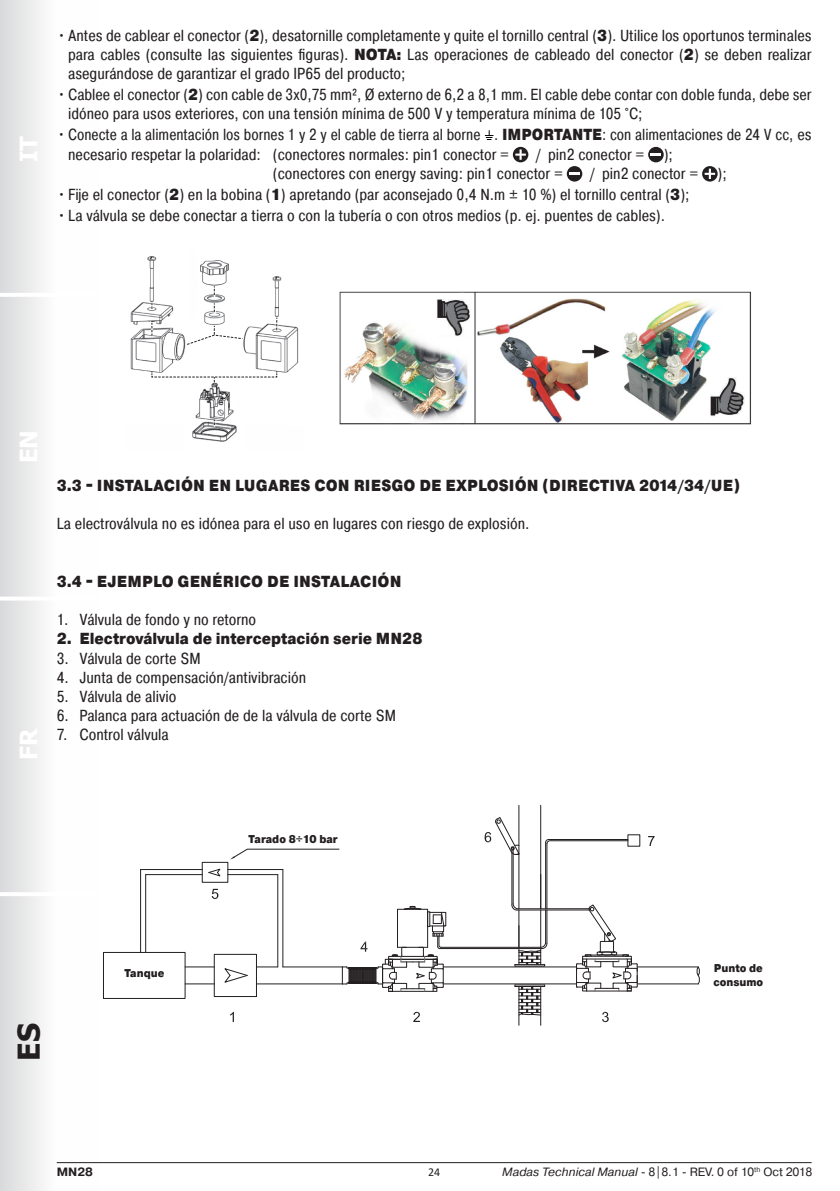
<style>
.page{position:relative;width:840px;height:1191px;background:#fff}
.page>*{position:absolute;margin:0;border:0;box-sizing:border-box;transform-origin:0 0}
.t1{font:700 30px "Tahoma";color:#231f20}
.t2{font:700 24px "Tahoma";color:#fff}
.t3{font:16px/19.2px "Pragmatica Cond";color:#231f20}
.t4{font:16px/19.2px "Pragmatica Cond";color:#231f20;scale:.96 1}
.t5{font:900 16px "Pragmatica Cond";letter-spacing:.01em;color:#231f20}
.t6{font:12px "Pragmatica";color:#231f20}
.t7{font:700 12px "Pragmatica";color:#231f20}
.t8{font:12px "Calibri";color:#231f20}
.t9{font:900 11.4px "Pragmatica Cond";color:#231f20}
.s1{font-weight:900}
.s2{font-style:italic}
</style>
<div class="page">
<div style="left:0;top:0;width:99px;height:1191px;background:linear-gradient(to right,#dfe0e1,#fff)"></div>
<hr style="left:0;top:892px;width:96px;height:4px;background:#fff">
<hr style="left:0;top:596px;width:99px;height:4px;background:#fff">
<hr style="left:0;top:293px;width:99px;height:4px;background:#fff">
<hr style="left:57px;top:1162px;width:754px;height:1px;background:#231f20">
<hr style="left:636px;top:966px;width:61px;height:1px;background:#231f20">
<hr style="left:636px;top:983px;width:61px;height:1px;background:#231f20">
<svg style="left:696px;top:966px;width:3px;height:19px"></svg>
<svg style="left:575px;top:904px;width:63px;height:87px"></svg>
<hr style="left:283px;top:966px;width:59px;height:1px;background:#231f20">
<hr style="left:256px;top:983px;width:86px;height:1px;background:#231f20">
<svg style="left:413px;top:1011px;width:7px;height:11px"></svg>
<svg style="left:602px;top:1011px;width:6px;height:11px"></svg>
<hr style="left:443px;top:966px;width:133px;height:1px;background:#231f20">
<hr style="left:443px;top:983px;width:133px;height:1px;background:#231f20">
<hr style="left:518px;top:805px;width:1px;height:103px;background:#231f20">
<hr style="left:540px;top:805px;width:1px;height:103px;background:#231f20">
<hr style="left:518px;top:986px;width:1px;height:39px;background:#231f20">
<hr style="left:540px;top:986px;width:1px;height:39px;background:#231f20">
<hr style="left:518px;top:908px;width:72px;height:1px;background:#231f20">
<hr style="left:516px;top:909px;width:74px;height:1px;background:#231f20">
<hr style="left:512px;top:849px;width:1px;height:54px;background:#231f20">
<hr style="left:511px;top:849px;width:1px;height:56px;background:#231f20">
<svg style="left:511px;top:903px;width:7px;height:8px"></svg>
<hr style="left:439px;top:948px;width:102px;height:1px;background:#231f20">
<hr style="left:546px;top:910px;width:1px;height:33px;background:#231f20">
<hr style="left:441px;top:947px;width:99px;height:1px;background:#231f20">
<hr style="left:545px;top:910px;width:1px;height:32px;background:#231f20">
<hr style="left:518px;top:910px;width:1px;height:37px;background:#231f20">
<svg style="left:211px;top:888px;width:8px;height:11px"></svg>
<hr style="left:540px;top:910px;width:1px;height:37px;background:#231f20">
<svg style="left:545px;top:839px;width:82px;height:5px"></svg>
<svg style="left:484px;top:816px;width:35px;height:39px"></svg>
<hr style="left:545px;top:842px;width:1px;height:66px;background:#231f20">
<hr style="left:546px;top:843px;width:1px;height:65px;background:#231f20">
<svg style="left:514px;top:925px;width:33px;height:41px"></svg>
<svg style="left:514px;top:984px;width:31px;height:32px"></svg>
<div style="left:103px;top:952px;width:82px;height:46px;border:1px solid #231f20"></div>
<div style="left:214px;top:954px;width:43px;height:43px;border:1px solid #231f20"></div>
<svg style="left:224px;top:968px;width:24px;height:15px"></svg>
<svg style="left:185px;top:966px;width:29px;height:1px"></svg>
<svg style="left:185px;top:983px;width:29px;height:1px"></svg>
<hr style="left:277px;top:874px;width:1px;height:93px;background:#231f20">
<hr style="left:282px;top:869px;width:1px;height:98px;background:#231f20">
<hr style="left:140px;top:869px;width:62px;height:1px;background:#231f20">
<hr style="left:146px;top:874px;width:56px;height:1px;background:#231f20">
<div style="left:202px;top:862px;width:26px;height:20px;border:1px solid #231f20"></div>
<svg style="left:208px;top:868px;width:13px;height:9px"></svg>
<hr style="left:140px;top:869px;width:1px;height:83px;background:#231f20">
<hr style="left:145px;top:874px;width:1px;height:78px;background:#231f20">
<hr style="left:228px;top:874px;width:49px;height:1px;background:#231f20">
<hr style="left:228px;top:869px;width:55px;height:1px;background:#231f20">
<svg style="left:256px;top:966px;width:21px;height:1px"></svg>
<svg style="left:230px;top:1011px;width:4px;height:11px"></svg>
<svg style="left:231px;top:848px;width:108px;height:11px"></svg>
<svg style="left:342px;top:905px;width:104px;height:87px"></svg>
<svg style="left:648px;top:836px;width:6px;height:10px"></svg>
<svg style="left:485px;top:131px;width:8px;height:9px"></svg>
<svg style="left:512px;top:147px;width:16px;height:15px"></svg>
<svg style="left:515px;top:149px;width:10px;height:11px"></svg>
<svg style="left:647px;top:147px;width:16px;height:15px"></svg>
<svg style="left:650px;top:153px;width:10px;height:3px"></svg>
<svg style="left:566px;top:166px;width:16px;height:16px"></svg>
<svg style="left:569px;top:173px;width:10px;height:2px"></svg>
<svg style="left:701px;top:166px;width:16px;height:16px"></svg>
<svg style="left:704px;top:169px;width:10px;height:10px"></svg>
<img style="left:339px;top:291px;width:412px;height:133px">
<img style="left:710px;top:375px;width:33px;height:41px">
<img style="left:436px;top:299px;width:34px;height:38px">
<img style="left:130px;top:256px;width:169px;height:186px">
<svg style="left:151px;top:371px;width:126px;height:11px"></svg>
<svg style="left:186px;top:326px;width:57px;height:19px"></svg>
<svg style="left:276px;top:318px;width:1px;height:12px"></svg>
<svg style="left:151px;top:323px;width:1px;height:13px"></svg>
<h2 class="t2" style="left:12px;top:162px;width:28px;rotate:-90deg">IT</h2>
<p class="t3" style="left:68px;top:26px;width:744px;text-align:justify;text-indent:-11px">•Antes de cablear el conector (<span class="s1">2</span>), desatornille completamente y quite el tornillo central (<span class="s1">3</span>). Utilice los oportunos terminales para cables (consulte las siguientes figuras). <span class="s1">NOTA:</span> Las operaciones de cableado del conector (<span class="s1">2</span>) se deben realizar asegurándose de garantizar el grado IP65 del producto;</p>
<p class="t3" style="left:68px;top:85px;width:744px;text-indent:-11px">•Cablee el conector (<span class="s1">2</span>) con cable de 3x0,75 mm², Ø externo de 6,2 a 8,1 mm. El cable debe contar con doble funda, debe ser idóneo para usos exteriores, con una tensión mínima de 500 V y temperatura mínima de 105 °C;</p>
<p class="t4" style="left:68px;top:125px;width:775px;text-indent:-11px">•Conecte a la alimentación los bornes 1 y 2 y el cable de tierra al borne . <span class="s1">IMPORTANTE</span>: con alimentaciones de 24 V cc, es necesario respetar la polaridad: (conectores normales: pin1 conector =</p>
<p class="t3" style="left:273px;top:144px;width:401px;text-indent:263px">/ pin2 conector = ); (conectores con energy saving: pin1 conector =</p>
<p class="t3" style="left:589px;top:164px;width:138px">/ pin2 conector = );</p>
<p class="t3" style="left:57px;top:184px;width:634px">•Fije el conector (<span class="s1">2</span>) en la bobina (<span class="s1">1</span>) apretando (par aconsejado 0,4 N.m ± 10 %) el tornillo central (<span class="s1">3</span>);</p>
<p class="t3" style="left:57px;top:205px;width:609px">•La válvula se debe conectar a tierra o con la tubería o con otros medios (p. ej. puentes de cables).</p>
<h2 class="t2" style="left:12px;top:463px;width:35px;rotate:-90deg">EN</h2>
<h2 class="t2" style="left:12px;top:760px;width:33px;rotate:-90deg">FR</h2>
<p class="t5" style="left:57px;top:475px;width:684px">3.3 - INSTALACIÓN EN LUGARES CON RIESGO DE EXPLOSIÓN (DIRECTIVA 2014/34/UE)</p>
<p class="t3" style="left:57px;top:514px;width:474px">La electroválvula no es idónea para el uso en lugares con riesgo de explosión.</p>
<p class="t5" style="left:57px;top:571px;width:346px">3.4 - EJEMPLO GENÉRICO DE INSTALACIÓN</p>
<p class="t3" style="left:57px;top:610px;width:201px">1. Válvula de fondo y no retorno</p>
<p class="t5" style="left:57px;top:628px;width:367px">2. Electroválvula de interceptación serie MN28</p>
<p class="t3" style="left:57px;top:648px;width:145px">3. Válvula de corte SM</p>
<p class="t3" style="left:57px;top:667px;width:251px">4. Junta de compensación/antivibración</p>
<p class="t3" style="left:57px;top:687px;width:121px">5. Válvula de alivio</p>
<p class="t3" style="left:57px;top:706px;width:340px">6. Palanca para actuación de de la válvula de corte SM</p>
<p class="t3" style="left:57px;top:725px;width:113px">7. Control válvula</p>
<p class="t9" style="left:248px;top:831px;width:91px">Tarado 8÷10 bar</p>
<h1 class="t1" style="left:8px;top:1060px;width:39px;rotate:-90deg">ES</h1>
<p class="t9" style="left:124px;top:966px;width:41px">Tanque</p>
<p class="t9" style="left:713px;top:961px;width:50px">Punto de</p>
<p class="t9" style="left:713px;top:974px;width:51px">consumo</p>
<p class="t7" style="left:57px;top:1164px;width:38px">MN28</p>
<p class="t6" style="left:502px;top:1164px;width:311px"><span class="s2">Madas Technical Manual</span> - 8|8.1 - REV. 0 of 10<sup>th</sup> Oct 2018</p>
<p class="t8" style="left:428px;top:1163px;width:14px">24</p>
</div>
